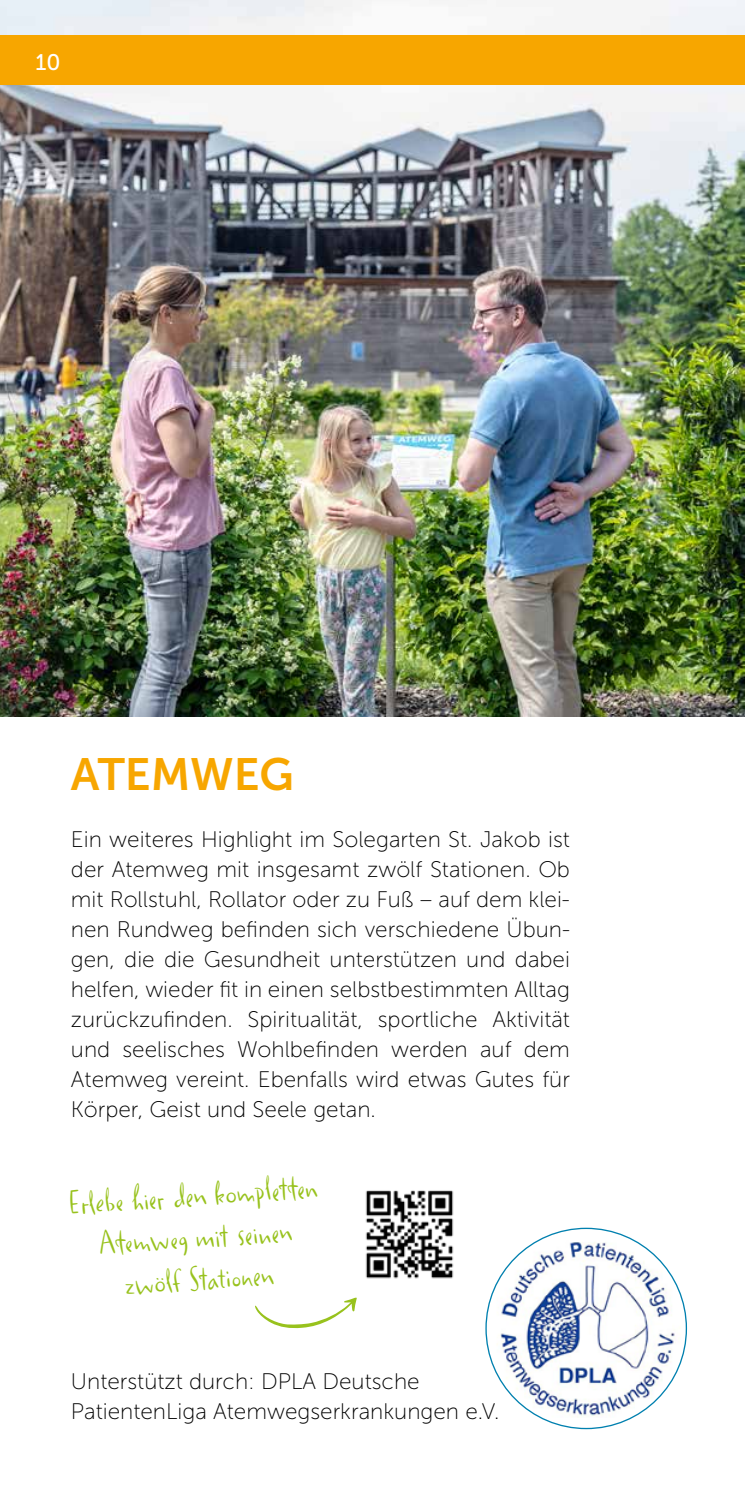
<style>
.page{position:relative;width:745px;height:1489px;background:#fff}
.page>*{position:absolute;margin:0;border:0;box-sizing:border-box;transform-origin:0 0}
.t1{font:45px "Museo Sans 700";color:#f7a600}
.t2{font:35px/42px "Duffy";color:#98c21d;text-align:center}
.t3{font:22.5px/30px "Museo Sans 100";color:#000;text-align:justify}
.t4{font:22.5px "Museo Sans 500";color:#fff}
</style>
<div class="page">
<img style="left:0;top:0;width:744px;height:716px">
<img style="left:487px;top:1229px;width:199px;height:195px">
<img style="left:365px;top:1190px;width:89px;height:89px">
<svg style="left:255px;top:1297px;width:102px;height:31px"></svg>
<div style="left:0;top:35px;width:744px;height:50px;background:#f7a600"></div>
<p class="t4" style="left:35px;top:50px;width:27px">10</p>
<h1 class="t1" style="left:71px;top:749px;width:224px">ATEMWEG</h1>
<p class="t3" style="left:71px;top:824px;width:500px">Ein weiteres Highlight im Solegarten St. Jakob ist der Atemweg mit insgesamt zwölf Stationen. Ob mit Rollstuhl, Rollator oder zu Fuß – auf dem klei&shy;nen Rundweg befinden sich verschiedene Übun&shy;gen, die die Gesundheit unterstützen und dabei helfen, wieder fit in einen selbstbestimmten Alltag zurückzufinden. Spiritualität, sportliche Aktivität und seelisches Wohlbefinden werden auf dem Atemweg vereint. Ebenfalls wird etwas Gutes für Körper, Geist und Seele getan.</p>
<h2 class="t2" style="left:67px;top:1182px;width:251px;rotate:-4deg">Erlebe hier den kompletten<br>Atemweg mit seinen zwölf Stationen</h2>
<p class="t3" style="left:71px;top:1365px;width:429px">Unterstützt durch: DPLA Deutsche<br>PatientenLiga Atemwegserkrankungen e.V.</p>
</div>
